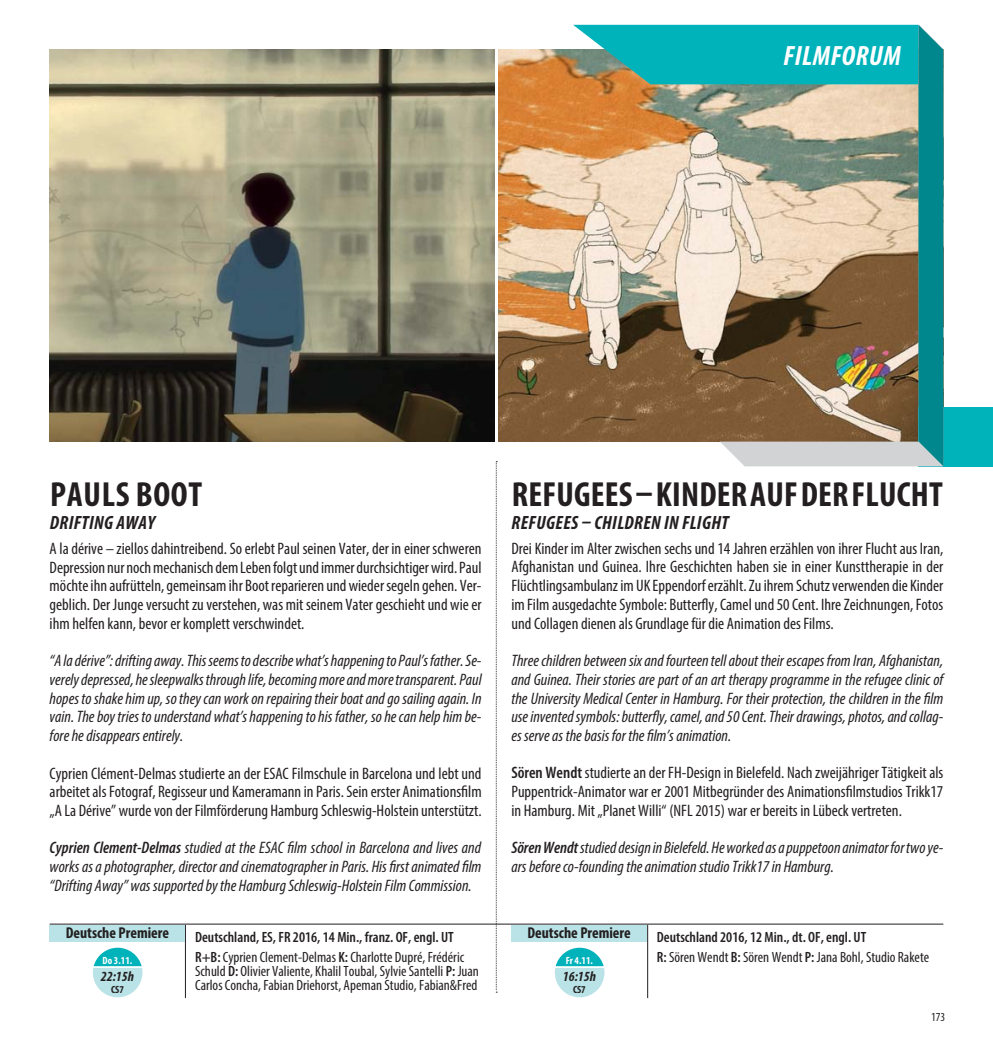
<style>
.page{position:relative;width:993px;height:1042px;background:#fff}
.page>*{position:absolute;margin:0;border:0;box-sizing:border-box;transform-origin:0 0}
.t1{font:700 condensed 35px "Myriad Pro";letter-spacing:.005em;color:#231f20}
.t2{font:italic 700 condensed 28px "Myriad Pro";letter-spacing:.02em;color:#fff}
.t3{font:italic 700 condensed 19.25px "Myriad Pro";letter-spacing:.02em;color:#231f20}
.t4{font:condensed 16.62px/18.7px "Myriad Pro";color:#231f20;text-align:justify}
.t5{font:italic condensed 16.62px/18.7px "Myriad Pro";color:#231f20;text-align:justify}
.t6{font:700 condensed 15.75px "Myriad Pro";color:#231f20}
.t7{font:condensed 14.88px/14px "Myriad Pro";color:#231f20}
.t8{font:600 condensed 14.88px "Myriad Pro";color:#231f20}
.t9{font:italic 700 condensed 14px "Myriad Pro";color:#231f20}
.t10{font:condensed 12.25px "Myriad Pro";color:#231f20}
.t11{font:700 condensed 10.5px "Myriad Pro";color:#fff}
.t12{font:700 condensed 10.5px "Myriad Pro";color:#231f20}
.s1{font-weight:600}
</style>
<div class="page">
<hr style="left:50px;top:924px;width:893px;height:1px;background:#231f20">
<img style="left:499px;top:50px;width:74px;height:391px">
<img style="left:50px;top:50px;width:444px;height:391px">
<div style="left:918px;top:407px;width:74px;height:59px;background:#00b2ba"></div>
<svg style="left:573px;top:25px;width:370px;height:441px;background:#969f89"></svg>
<svg style="left:496px;top:461px;width:1px;height:532px"></svg>
<svg style="left:93px;top:947px;width:49px;height:50px"></svg>
<svg style="left:554px;top:947px;width:50px;height:50px"></svg>
<hr style="left:185px;top:925px;width:1px;height:73px;background:#231f20">
<hr style="left:647px;top:925px;width:1px;height:73px;background:#231f20">
<div style="left:50px;top:925px;width:135px;height:16px;background:#b9e3e6"></div>
<div style="left:511px;top:925px;width:135px;height:16px;background:#b9e3e6"></div>
<h2 class="t2" style="left:783px;top:39px;width:119px">FILMFORUM</h2>
<h1 class="t1" style="left:50px;top:481px;width:154px">PAULS BOOT</h1>
<p class="t3" style="left:50px;top:511px;width:107px">DRIFTING AWAY</p>
<p class="t4" style="left:50px;top:540px;width:433px">A la dérive – ziellos dahintreibend. So erlebt Paul seinen Vater, der in einer schweren Depression nur noch mechanisch dem Leben folgt und immer durchsichtiger wird. Paul möchte ihn aufrütteln, gemeinsam ihr Boot reparieren und wieder segeln gehen. Ver&shy;geblich. Der Junge versucht zu verstehen, was mit seinem Vater geschieht und wie er ihm helfen kann, bevor er komplett verschwindet.</p>
<p class="t5" style="left:50px;top:653px;width:433px">“A la dérive”: drifting away. This seems to describe what’s happening to Paul’s father. Se&shy;verely depressed, he sleepwalks through life, becoming more and more transparent. Paul hopes to shake him up, so they can work on repairing their boat and go sailing again. In vain. The boy tries to understand what’s happening to his father, so he can help him be&shy;fore he disappears entirely.</p>
<p class="t4" style="left:50px;top:765px;width:433px">Cyprien Clément-Delmas studierte an der ESAC Filmschule in Barcelona und lebt und arbeitet als Fotograf, Regisseur und Kameramann in Paris. Sein erster Animationsfilm „A La Dérive” wurde von der Filmförderung Hamburg Schleswig-Holstein unterstützt.</p>
<p class="t5" style="left:50px;top:840px;width:433px"><span class="s1">Cyprien Clement-Delmas</span> studied at the ESAC film school in Barcelona and lives and works as a photographer, director and cinematographer in Paris. His first animated film “Drifting Away” was supported by the Hamburg Schleswig-Holstein Film Commission.</p>
<h1 class="t1" style="left:511px;top:481px;width:432px">REFUGEES – KINDER AUF DER FLUCHT</h1>
<p class="t3" style="left:511px;top:511px;width:218px">REFUGEES – CHILDREN IN FLIGHT</p>
<p class="t4" style="left:511px;top:540px;width:433px">Drei Kinder im Alter zwischen sechs und 14 Jahren erzählen von ihrer Flucht aus Iran, Afghanistan und Guinea. Ihre Geschichten haben sie in einer Kunsttherapie in der Flüchtlingsambulanz im UK Eppendorf erzählt. Zu ihrem Schutz verwenden die Kinder im Film ausgedachte Symbole: Butterfly, Camel und 50 Cent. Ihre Zeichnungen, Fotos und Collagen dienen als Grundlage für die Animation des Films.</p>
<p class="t5" style="left:511px;top:653px;width:433px">Three children between six and fourteen tell about their escapes from Iran, Afghanistan, and Guinea. Their stories are part of an art therapy programme in the refugee clinic of the University Medical Center in Hamburg. For their protection, the children in the film use invented symbols: butterfly, camel, and 50 Cent. Their drawings, photos, and collag&shy;es serve as the basis for the film’s animation.</p>
<p class="t4" style="left:511px;top:765px;width:433px"><span class="s1">Sören Wendt</span> studierte an der FH-Design in Bielefeld. Nach zweijähriger Tätigkeit als Puppentrick-Animator war er 2001 Mitbegründer des Animationsfilmstudios Trikk17 in Hamburg. Mit „Planet Willi“ (NFL 2015) war er bereits in Lübeck vertreten.</p>
<p class="t5" style="left:511px;top:840px;width:433px"><span class="s1">Sören Wendt</span> studied design in Bielefeld. He worked as a puppetoon animator for two ye&shy;ars before co-founding the animation studio Trikk17 in Hamburg.</p>
<p class="t6" style="left:66px;top:926px;width:105px">Deutsche Premiere</p>
<p class="t6" style="left:527px;top:926px;width:105px">Deutsche Premiere</p>
<p class="t8" style="left:195px;top:932px;width:260px">Deutschland, ES, FR 2016, 14 Min., franz. OF, engl. UT</p>
<p class="t8" style="left:656px;top:932px;width:211px">Deutschland 2016, 12 Min., dt. OF, engl. UT</p>
<p class="t7" style="left:195px;top:952px;width:285px"><span class="s1">R+B:</span> Cyprien Clement-Delmas <span class="s1">K:</span> Charlotte Dupré, Frédéric<br>Schuld <span class="s1">D:</span> Olivier Valiente, Khalil Toubal, Sylvie Santelli <span class="s1">P:</span> Juan<br>Carlos Concha, Fabian Driehorst, Apeman Studio, Fabian&amp;Fred</p>
<p class="t11" style="left:102px;top:956px;width:31px">Do 3.11.</p>
<p class="t7" style="left:656px;top:952px;width:274px"><span class="s1">R:</span> Sören Wendt <span class="s1">B:</span> Sören Wendt <span class="s1">P:</span> Jana Bohl, Studio Rakete</p>
<p class="t9" style="left:101px;top:968px;width:35px">22:15h</p>
<p class="t12" style="left:111px;top:985px;width:14px">CS7</p>
<p class="t11" style="left:565px;top:956px;width:29px">Fr 4.11.</p>
<p class="t9" style="left:562px;top:968px;width:35px">16:15h</p>
<p class="t12" style="left:573px;top:985px;width:14px">CS7</p>
<p class="t10" style="left:930px;top:1012px;width:16px">173</p>
</div>
